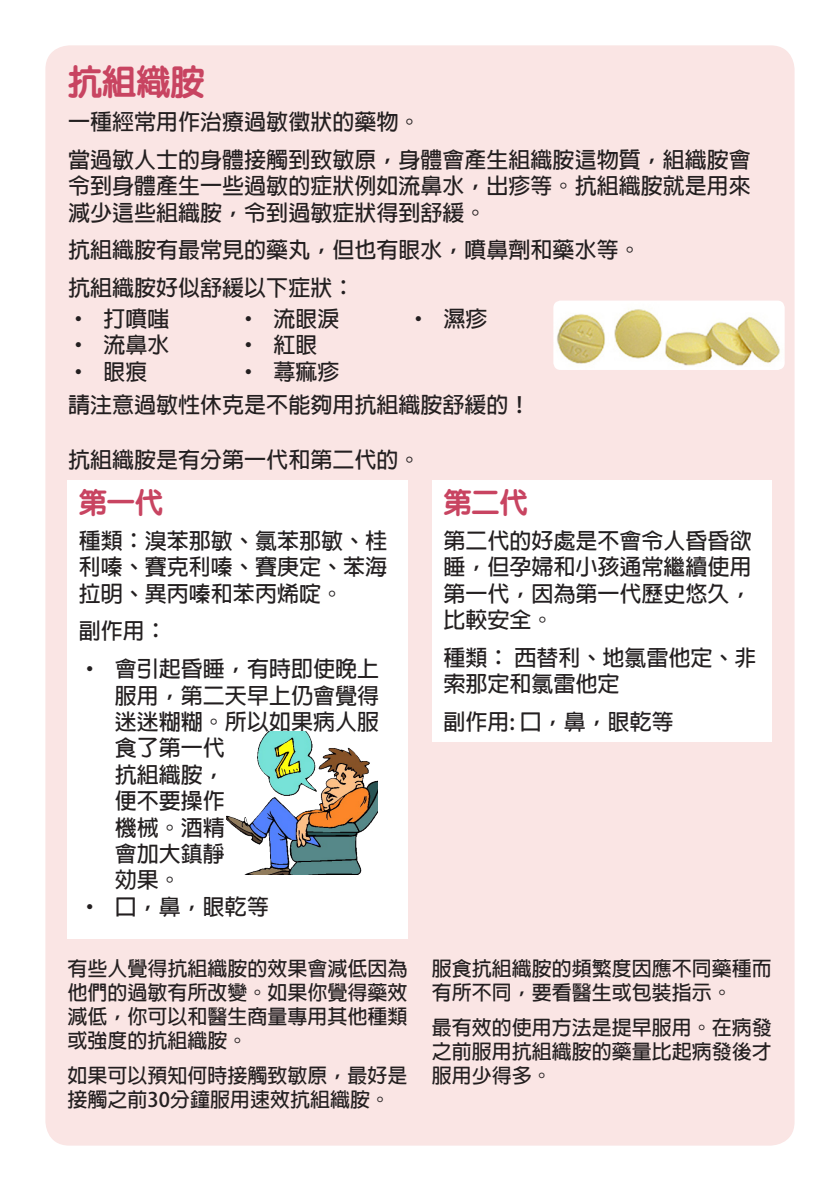
<style>
.page{position:relative;width:840px;height:1191px;background:#fff}
.page>*{position:absolute;margin:0;border:0;box-sizing:border-box;transform-origin:0 0}
.t1{font:800 34px "Han Wang Yen";color:#c84461}
.t2{font:800 28px "Han Wang Yen";color:#c84461}
.t3{font:700 22px/26.4px "Adobe Fan Heiti Std";color:#231f20;text-align:justify}
.t4{font:700 20px/24px "Adobe Fan Heiti Std";color:#231f20;text-align:justify}
</style>
<div class="page">
<div style="left:45px;top:45px;width:749px;height:1100px;background:#fae5e4;border-radius:24px"></div>
<img style="left:553px;top:300px;width:231px;height:70px">
<div style="left:67px;top:480px;width:341px;height:458px;background:#fff"></div>
<div style="left:432px;top:480px;width:339px;height:261px;background:#fff"></div>
<img style="left:226px;top:731px;width:151px;height:143px">
<p class="t1" style="left:68px;top:64px;width:137px">抗組織胺</p>
<p class="t3" style="left:68px;top:109px;width:353px">一種經常用作治療過敏徵狀的藥物。</p>
<p class="t3" style="left:68px;top:147px;width:683px">當過敏人士的身體接觸到致敏原，身體會產生組織胺這物質，組織胺會令到身體產生一些過敏的症狀例如流鼻水，出疹等。抗組織胺就是用來減少這些組織胺，令到過敏症狀得到舒緩。</p>
<p class="t3" style="left:68px;top:238px;width:573px">抗組織胺有最常見的藥丸，但也有眼水，噴鼻劑和藥水等。</p>
<p class="t3" style="left:68px;top:275px;width:287px">抗組織胺好似舒緩以下症狀：</p>
<p class="t3" style="left:67px;top:306px;width:103px">• 打噴嗤</p>
<p class="t3" style="left:67px;top:332px;width:103px">• 流鼻水</p>
<p class="t3" style="left:67px;top:359px;width:81px">• 眼痕</p>
<p class="t3" style="left:237px;top:306px;width:103px">• 流眼淚</p>
<p class="t3" style="left:237px;top:332px;width:81px">• 紅眼</p>
<p class="t3" style="left:237px;top:359px;width:103px">• 蕁痲疹</p>
<p class="t3" style="left:407px;top:306px;width:81px">• 濕疹</p>
<p class="t3" style="left:68px;top:392px;width:463px">請注意過敏性休克是不能夠用抗組織胺舒緩的！</p>
<p class="t3" style="left:68px;top:447px;width:353px">抗組織胺是有分第一代和第二代的。</p>
<p class="t2" style="left:79px;top:487px;width:86px">第一代</p>
<p class="t3" style="left:79px;top:528px;width:310px">種類：溴苯那敏、氯苯那敏、桂利嗪、賽克利嗪、賽庚定、苯海拉明、異丙嗪和苯丙烯啶。</p>
<p class="t3" style="left:79px;top:619px;width:90px">副作用：</p>
<p class="t3" style="left:115px;top:656px;width:266px;text-align:left;text-indent:-36px">• 會引起昏睡，有時即使晚上服用，第二天早上仍會覺得迷迷糊糊。所以如果病人服食了第一代<br>抗組織胺，<br>便不要操作<br>機械。酒精<br>會加大鎮靜<br>効果。</p>
<p class="t3" style="left:79px;top:894px;width:192px">• 口，鼻，眼乾等</p>
<p class="t4" style="left:67px;top:957px;width:341px">有些人覺得抗組織胺的效果會減低因為他們的過敏有所改變。如果你覺得藥效減低，你可以和醫生商量專用其他種類或強度的抗組織胺。</p>
<p class="t4" style="left:67px;top:1064px;width:341px">如果可以預知何時接觸致敏原，最好是接觸之前30分鐘服用速效抗組織胺。</p>
<p class="t2" style="left:443px;top:487px;width:85px">第二代</p>
<p class="t3" style="left:443px;top:528px;width:309px">第二代的好處是不會令人昏昏欲睡，但孕婦和小孩通常繼續使用第一代，因為第一代歷史悠久，比較安全。</p>
<p class="t3" style="left:443px;top:645px;width:314px">種類：西替利、地氯雷他定、非索那定和氯雷他定</p>
<p class="t3" style="left:443px;top:709px;width:232px">副作用: 口，鼻，眼乾等</p>
<p class="t4" style="left:431px;top:957px;width:341px">服食抗組織胺的頻繁度因應不同藥種而有所不同，要看醫生或包裝指示。</p>
<p class="t4" style="left:431px;top:1016px;width:341px">最有效的使用方法是提早服用。在病發之前服用抗組織胺的藥量比起病發後才服用少得多。</p>
</div>
